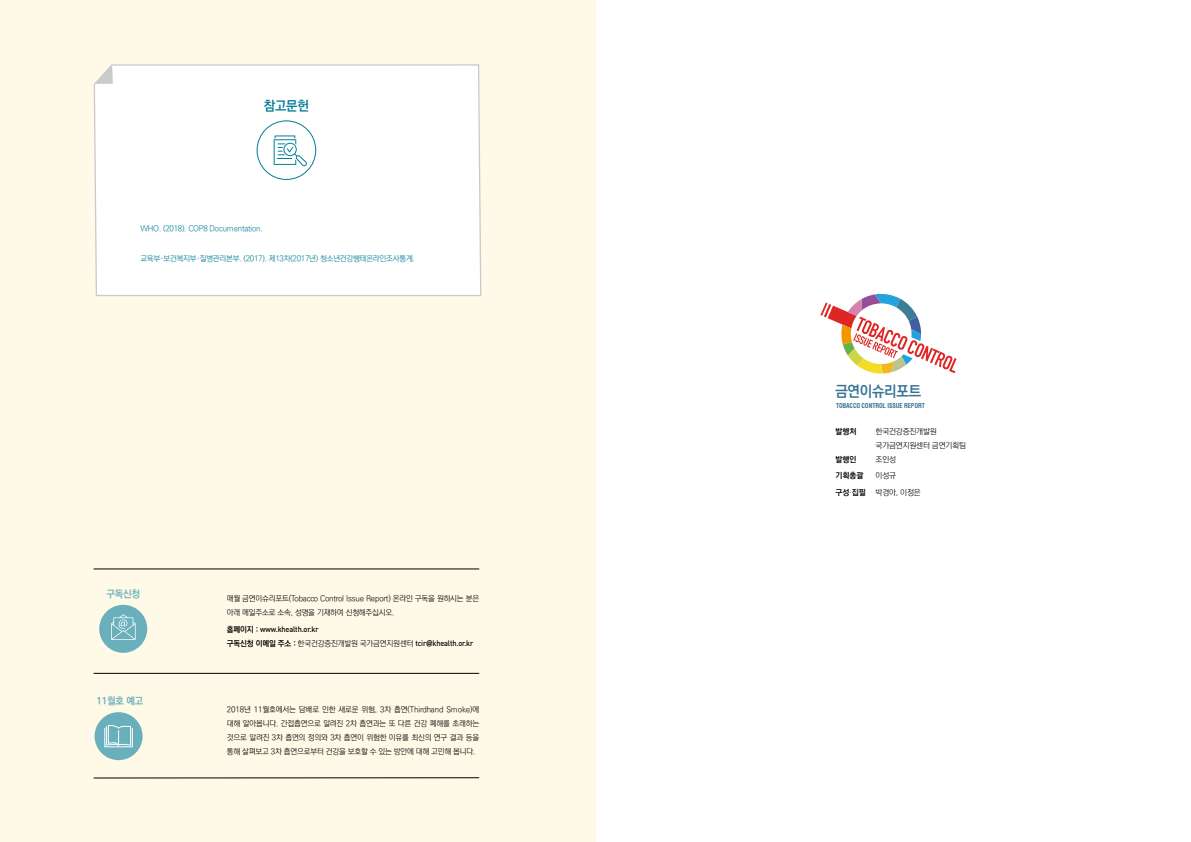
<style>
.page{position:relative;width:1191px;height:842px;background:#fff}
.page>*{position:absolute;margin:0;border:0;box-sizing:border-box;transform-origin:0 0}
.t1{font:15.1px "Ko Pub Dotum PB";letter-spacing:-.02em;color:#367493;scale:.95 1}
.t2{font:13.4px "Ko Pub Dotum PB";color:#007c95}
.t3{font:10px "Ko Pub Dotum PB";letter-spacing:-.02em;color:#69afbc}
.t4{font:8px/14px "Ko Pub Dotum PL";letter-spacing:-.025em;color:#000}
.t5{font:8px "Ko Pub Dotum PL";letter-spacing:-.03em;color:#007c95}
.t6{font:500 8px "DIN";letter-spacing:-.02em;color:#000;scale:.92 1}
.t7{font:8px "Ko Pub Dotum PB";color:#000}
.t8{font:700 condensed 6.6px "Helvetica";letter-spacing:-.01em;color:#367493;scale:.94 1}
.s1{font-family:"Ko Pub Dotum PM"}
.s2{font-family:"Ko Pub Dotum PB";font-weight:400}
.s3{font-family:"Ko Pub Dotum PB"}
.s4{font-family:"DIN";font-weight:500}
</style>
<div class="page">
<div style="left:0;top:0;width:595px;height:842px;background:#fff9e8"></div>
<div style="left:93px;top:64px;width:389px;height:232px;background:#fff"></div>
<svg style="left:95px;top:65px;width:18px;height:19px"></svg>
<svg style="left:820px;top:294px;width:136px;height:80px"></svg>
<hr style="left:94px;top:569px;width:385px;height:1px;background:#000">
<hr style="left:94px;top:777px;width:385px;height:1px;background:#000">
<hr style="left:94px;top:673px;width:385px;height:1px;background:#000">
<div style="left:257px;top:121px;width:59px;height:59px;border:1px solid #007c95;border-radius:50%"></div>
<svg style="left:274px;top:135px;width:33px;height:31px"></svg>
<div style="left:99px;top:605px;width:48px;height:48px;background:#69afbc;border-radius:50%"></div>
<svg style="left:111px;top:614px;width:25px;height:26px"></svg>
<div style="left:95px;top:712px;width:48px;height:48px;background:#69afbc;border-radius:50%"></div>
<svg style="left:104px;top:725px;width:29px;height:22px"></svg>
<h2 class="t2" style="left:264px;top:99px;width:46px">참고문헌</h2>
<p class="t5" style="left:140px;top:225px;width:124px">WHO. (2018). COP8 Documentation.</p>
<p class="t5" style="left:140px;top:255px;width:276px">교육부<span class="s1">・</span>보건복지부<span class="s1">・</span>질병관리본부. (2017). 제13차(2017년) 청소년건강행태온라인조사통계.</p>
<p class="t3" style="left:106px;top:589px;width:35px">구독신청</p>
<p class="t3" style="left:96px;top:696px;width:48px">11월호 예고</p>
<p class="t4" style="left:227px;top:592px;width:254px">매월 금연이슈리포트(Tobacco Control Issue Report) 온라인 구독을 원하시는 분은 아래 메일주소로 소속, 성명을 기재하여 신청해주십시오.</p>
<p class="t6" style="left:227px;top:624px;width:101px"><span class="s2">홈페이지 :</span> www.khealth.or.kr</p>
<p class="t4" style="left:227px;top:636px;width:248px"><span class="s3">구독신청 이메일 주소 :</span> 한국건강증진개발원 국가금연지원센터 <span class="s4">tcir</span><span class="s3">@</span><span class="s4">khealth.or.kr</span></p>
<p class="t4" style="left:227px;top:703px;width:254px;text-align:justify">2018년 11월호에서는 담배로 인한 새로운 위험, 3차 흡연(Thirdhand Smoke)에 대해 알아봅니다. 간접흡연으로 알려진 2차 흡연과는 또 다른 건강 폐해를 초래하는 것으로 알려진 3차 흡연의 정의와 3차 흡연이 위험한 이유를 최신의 연구 결과 등을 통해 살펴보고 3차 흡연으로부터 건강을 보호할 수 있는 방안에 대해 고민해 봅니다.</p>
<h1 class="t1" style="left:835px;top:384px;width:92px">금연이슈리포트</h1>
<p class="t8" style="left:836px;top:402px;width:96px">TOBACCO CONTROL ISSUE REPORT</p>
<p class="t7" style="left:835px;top:427px;width:22px">발행처</p>
<p class="t4" style="left:875px;top:424px;width:92px">한국건강증진개발원 국가금연지원센터 금연기획팀</p>
<p class="t7" style="left:835px;top:455px;width:22px">발행인</p>
<p class="t4" style="left:875px;top:452px;width:22px">조인성</p>
<p class="t7" style="left:835px;top:472px;width:29px">기획총괄</p>
<p class="t4" style="left:835px;top:468px;width:87px;line-height:16.8px;text-indent:40px">이성규<br><span class="s3">구성</span>・<span class="s3">집필</span> 박경아, 이정은</p>
</div>
